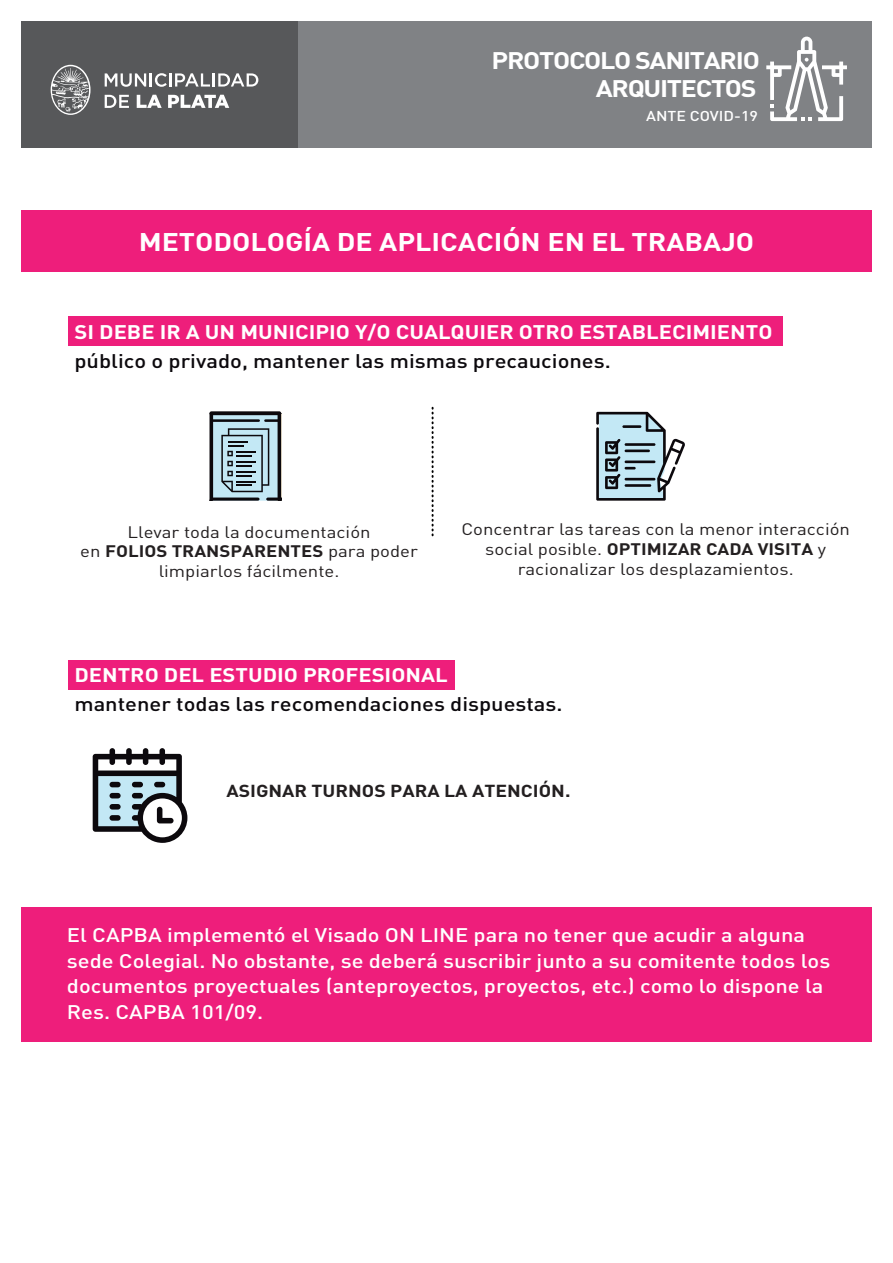
<style>
.page{position:relative;width:893px;height:1263px;background:#fff}
.page>*{position:absolute;margin:0;border:0;box-sizing:border-box;transform-origin:0 0}
.t1{font:700 25.2px "DIN Pro";color:#fff;scale:1.13 1}
.t2{font:700 23.7px/28.5px "DIN Pro";letter-spacing:-.05em;color:#fff;text-align:right;scale:1.13 1}
.t3{font:500 19.5px/25.5px "DIN Pro";color:#fff;scale:1.13 1}
.t4{font:500 19.5px "DIN Pro";color:#0c090d;scale:1.13 1}
.t5{font:700 19.5px "DIN Pro";color:#fff;scale:1.13 1}
.t6{font:700 17.25px "DIN Pro";color:#231f20;scale:1.13 1}
.t7{font:16.5px/19.8px "DIN Pro";color:#231f20;text-align:center;scale:1.13 1}
.t8{font:500 14.1px "DIN Pro";color:#fff;scale:1.13 1}
.s1{font-weight:700}
</style>
<div class="page">
<div style="left:69px;top:316px;width:714px;height:30px;background:#ee1e7b"></div>
<div style="left:69px;top:660px;width:386px;height:30px;background:#ee1e7b"></div>
<div style="left:22px;top:907px;width:850px;height:135px;background:#ee1e7b"></div>
<div style="left:22px;top:210px;width:850px;height:62px;background:#ee1e7b"></div>
<svg style="left:211px;top:411px;width:68px;height:2px"></svg>
<svg style="left:596px;top:412px;width:89px;height:89px"></svg>
<hr style="left:625px;top:478px;width:30px;height:2px;background:#0c090d">
<hr style="left:625px;top:484px;width:26px;height:3px;background:#0c090d">
<svg style="left:210px;top:413px;width:71px;height:88px;background:#8aa2ac"></svg>
<svg style="left:432px;top:407px;width:2px;height:128px"></svg>
<svg style="left:93px;top:748px;width:94px;height:95px"></svg>
<div style="left:21px;top:21px;width:279px;height:127px;background:#57585a"></div>
<div style="left:299px;top:21px;width:573px;height:127px;background:#808285"></div>
<svg style="left:51px;top:65px;width:40px;height:50px"></svg>
<svg style="left:105px;top:73px;width:62px;height:14px"></svg>
<hr style="left:169px;top:73px;width:3px;height:14px;background:#fff">
<svg style="left:175px;top:73px;width:83px;height:14px"></svg>
<svg style="left:105px;top:95px;width:24px;height:13px"></svg>
<svg style="left:137px;top:95px;width:25px;height:13px"></svg>
<svg style="left:168px;top:95px;width:61px;height:13px"></svg>
<svg style="left:766px;top:37px;width:81px;height:84px"></svg>
<p class="t2" style="left:492px;top:45px;width:239px">PROTOCOLO SANITARIO<br>ARQUITECTOS</p>
<p class="t8" style="left:646px;top:106px;width:100px">ANTE COVID-19</p>
<p class="t1" style="left:139px;top:225px;width:546px">METODOLOGÍA DE APLICACIÓN EN EL TRABAJO</p>
<p class="t5" style="left:74px;top:319px;width:619px">SI DEBE IR A UN MUNICIPIO Y/O CUALQUIER OTRO ESTABLECIMIENTO</p>
<p class="t4" style="left:74px;top:347px;width:476px">público o privado, mantener las mismas precauciones.</p>
<p class="t7" style="left:80px;top:521px;width:300px">Llevar toda la documentación<br>en <span class="s1">FOLIOS TRANSPARENTES</span> para poder limpiarlos fácilmente.</p>
<p class="t7" style="left:461px;top:518px;width:345px">Concentrar las tareas con la menor interacción social posible. <span class="s1">OPTIMIZAR CADA VISITA</span> y racionalizar los desplazamientos.</p>
<p class="t5" style="left:74px;top:662px;width:332px">DENTRO DEL ESTUDIO PROFESIONAL</p>
<p class="t4" style="left:74px;top:690px;width:434px">mantener todas las recomendaciones dispuestas.</p>
<p class="t6" style="left:226px;top:779px;width:306px">ASIGNAR TURNOS PARA LA ATENCIÓN.</p>
<p class="t3" style="left:67px;top:922px;width:677px">El CAPBA implementó el Visado ON LINE para no tener que acudir a alguna sede Colegial. No obstante, se deberá suscribir junto a su comitente todos los documentos proyectuales (anteproyectos, proyectos, etc.) como lo dispone la Res. CAPBA 101/09.</p>
</div>
